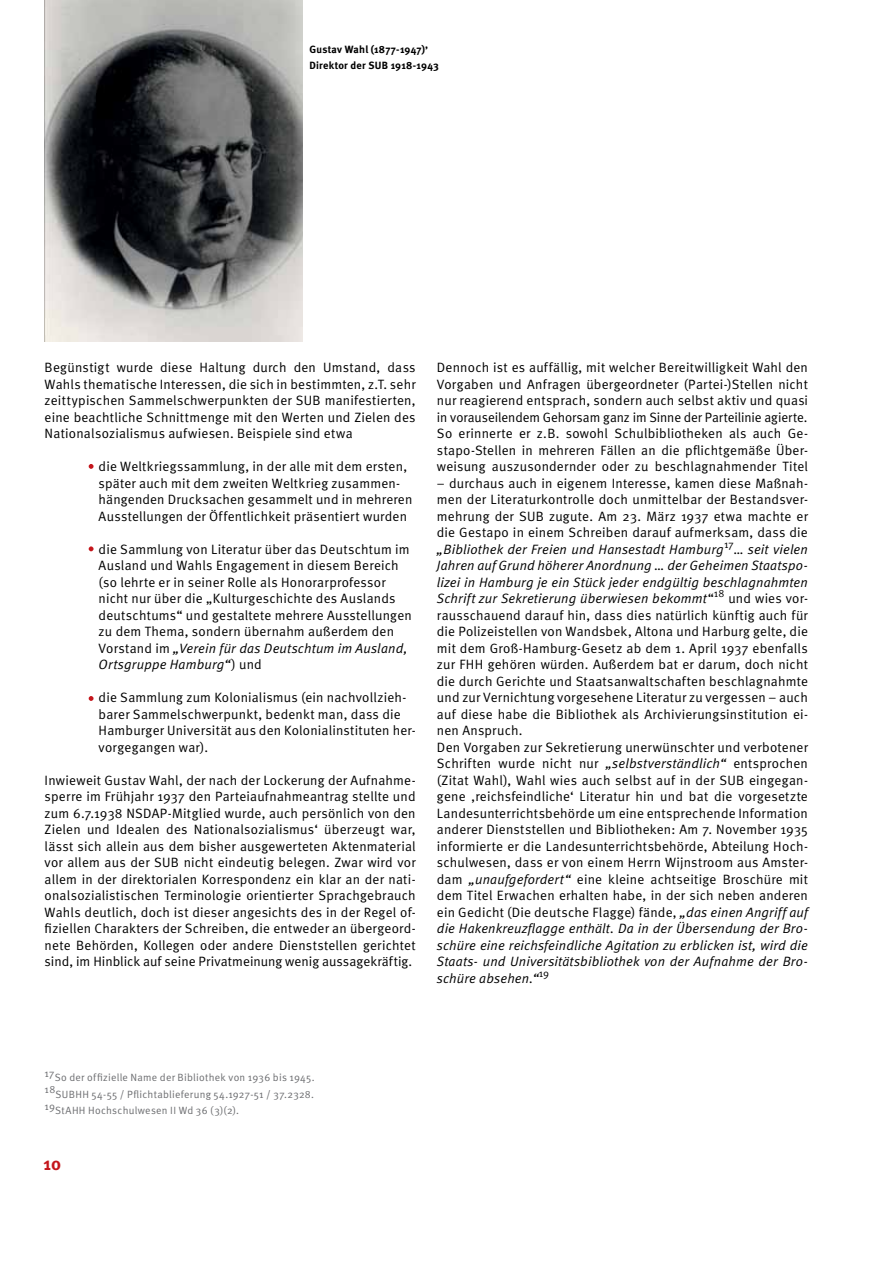
<style>
.page{position:relative;width:893px;height:1263px;background:#fff}
.page>*{position:absolute;margin:0;border:0;box-sizing:border-box;transform-origin:0 0}
.t1{font:700 18px "Meta";color:#c4161c}
.t2{font:13.5px/16.5px "Meta Normal";letter-spacing:.015em;color:#000}
.t3{font:10.5px/16.5px "Meta Normal";letter-spacing:.025em;color:#6d6e71;text-align:justify}
.t4{font:700 10.5px/16.5px "Meta";letter-spacing:.025em;color:#000}
.s1{font-style:italic}
</style>
<div class="page">
<svg style="left:89px;top:464px;width:5px;height:5px"></svg>
<svg style="left:89px;top:546px;width:5px;height:5px"></svg>
<svg style="left:89px;top:696px;width:5px;height:5px"></svg>
<img style="left:44px;top:0;width:259px;height:342px">
<p class="t4" style="left:309px;top:41px;width:131px">Gustav Wahl (1877-1947),<br>Direktor der SUB 1918-1943</p>
<p class="t2" style="left:45px;top:359px;width:373px;text-align:justify">Begünstigt wurde diese Haltung durch den Umstand, dass Wahls thematische Interessen, die sich in bestimmten, z.T. sehr zeittypischen Sammelschwerpunkten der SUB manifestierten, eine beachtliche Schnittmenge mit den Werten und Zielen des Nationalsozialismus aufwiesen. Beispiele sind etwa</p>
<p class="t2" style="left:99px;top:458px;width:315px">die Weltkriegssammlung, in der alle mit dem ersten, später auch mit dem zweiten Weltkrieg zusammen&shy;hängenden Drucksachen gesammelt und in mehreren Ausstellungen der Öffentlichkeit präsentiert wurden</p>
<p class="t2" style="left:99px;top:540px;width:315px">die Sammlung von Literatur über das Deutschtum im Ausland und Wahls Engagement in diesem Bereich (so lehrte er in seiner Rolle als Honorarprofessor nicht nur über die „Kulturgeschichte des Auslands deutschtums“ und gestaltete mehrere Ausstellungen zu dem Thema, sondern übernahm außerdem den Vorstand im <span class="s1">„Verein für das Deutschtum im Ausland, Ortsgruppe Hamburg“</span>) und</p>
<p class="t2" style="left:99px;top:689px;width:318px">die Sammlung zum Kolonialismus (ein nachvollzieh&shy;barer Sammelschwerpunkt, bedenkt man, dass die Hamburger Universität aus den Kolonialinstituten her&shy;vorgegangen war).</p>
<p class="t2" style="left:45px;top:771px;width:373px;text-align:justify">Inwieweit Gustav Wahl, der nach der Lockerung der Aufnahme&shy;sperre im Frühjahr 1937 den Parteiaufnahmeantrag stellte und zum 6.7.1938 NSDAP-Mitglied wurde, auch persönlich von den Zielen und Idealen des Nationalsozialismus‘ überzeugt war, lässt sich allein aus dem bisher ausgewerteten Aktenmaterial vor allem aus der SUB nicht eindeutig belegen. Zwar wird vor allem in der direktorialen Korrespondenz ein klar an der nati&shy;onalsozialistischen Terminologie orientierter Sprachgebrauch Wahls deutlich, doch ist dieser angesichts des in der Regel of&shy;fiziellen Charakters der Schreiben, die entweder an übergeord&shy;nete Behörden, Kollegen oder andere Dienststellen gerichtet sind, im Hinblick auf seine Privatmeinung wenig aussagekräftig.</p>
<p class="t2" style="left:437px;top:359px;width:373px;text-align:justify">Dennoch ist es auffällig, mit welcher Bereitwilligkeit Wahl den Vorgaben und Anfragen übergeordneter (Partei-)Stellen nicht nur reagierend entsprach, sondern auch selbst aktiv und quasi in vorauseilendem Gehorsam ganz im Sinne der Parteilinie agierte.<br>So erinnerte er z.B. sowohl Schulbibliotheken als auch Ge&shy;stapo-Stellen in mehreren Fällen an die pflichtgemäße Über&shy;weisung auszusondernder oder zu beschlagnahmender Titel</p>
<p class="t2" style="left:437px;top:475px;width:373px">– durchaus auch in eigenem Interesse, kamen diese Maßnah&shy;men der Literaturkontrolle doch unmittelbar der Bestandsver&shy;mehrung der SUB zugute. Am 23. März 1937 etwa machte er die Gestapo in einem Schreiben darauf aufmerksam, dass die <span class="s1">„Bibliothek der Freien und Hansestadt Hamburg</span><sup>17</sup>… <span class="s1">seit vielen Jahren auf Grund höherer Anordnung … der Geheimen Staatspo&shy;lizei in Hamburg je ein Stück jeder endgültig beschlagnahmten Schrift zur Sekretierung überwiesen bekommt</span>“<sup>18</sup> und wies vor&shy;rausschauend darauf hin, dass dies natürlich künftig auch für die Polizeistellen von Wandsbek, Altona und Harburg gelte, die mit dem Groß-Hamburg-Gesetz ab dem 1. April 1937 ebenfalls zur FHH gehören würden. Außerdem bat er darum, doch nicht die durch Gerichte und Staatsanwaltschaften beschlagnahmte und zur Vernichtung vorgesehene Literatur zu vergessen – auch auf diese habe die Bibliothek als Archivierungsinstitution ei&shy;nen Anspruch.<br>Den Vorgaben zur Sekretierung unerwünschter und verbotener Schriften wurde nicht nur <span class="s1">„selbstverständlich“</span> entsprochen (Zitat Wahl), Wahl wies auch selbst auf in der SUB eingegan&shy;gene ‚reichsfeindliche‘ Literatur hin und bat die vorgesetzte Landesunterrichtsbehörde um eine entsprechende Information anderer Dienststellen und Bibliotheken: Am 7. November 1935 informierte er die Landesunterrichtsbehörde, Abteilung Hoch&shy;schulwesen, dass er von einem Herrn Wijnstroom aus Amster&shy;dam <span class="s1">„unaufgefordert“</span> eine kleine achtseitige Broschüre mit dem Titel Erwachen erhalten habe, in der sich neben anderen ein Gedicht (Die deutsche Flagge) fände, <span class="s1">„das einen Angriff auf die Hakenkreuzflagge enthält. Da in der Übersendung der Bro&shy;schüre eine reichsfeindliche Agitation zu erblicken ist, wird die Staats- und Universitätsbibliothek von der Aufnahme der Bro&shy;schüre absehen.“</span><sup>19</sup></p>
<p class="t3" style="left:45px;top:1069px;width:271px">17So der offizielle Name der Bibliothek von 1936 bis 1945.<br>18SUBHH 54-55 / Pflichtablieferung 54.1927-51 / 37.2328.<br>19StAHH Hochschulwesen II Wd 36 (3)(2).</p>
<h1 class="t1" style="left:44px;top:1152px;width:19px">10</h1>
</div>
